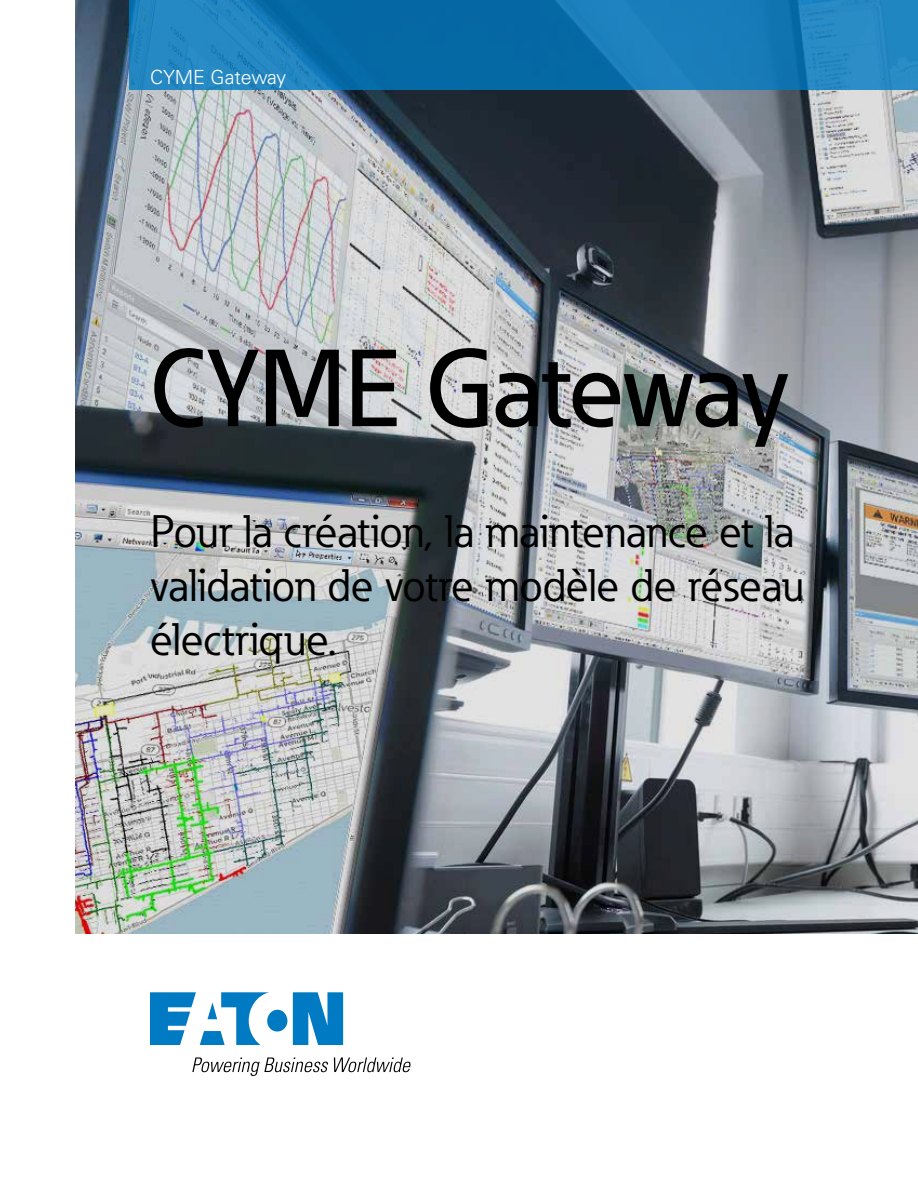
<style>
.page{position:relative;width:918px;height:1188px;background:#fff}
.page>*{position:absolute;margin:0;border:0;box-sizing:border-box;transform-origin:0 0}
.t1{font:500 108px "Eaton";letter-spacing:-.015em;color:#000}
.t2{font:45px/54px "Eaton";letter-spacing:-.005em;color:#000}
.t3{font:300 19.5px "Univers LT Std";color:#fff}
</style>
<div class="page">
<img style="left:75px;top:0;width:843px;height:933px">
<svg style="left:129px;top:0;width:789px;height:90px;background:#1578b4"></svg>
<svg style="left:150px;top:992px;width:193px;height:53px"></svg>
<svg style="left:192px;top:1057px;width:136px;height:19px"></svg>
<svg style="left:334px;top:1057px;width:77px;height:15px"></svg>
<p class="t3" style="left:150px;top:65px;width:138px">CYME Gateway</p>
<h1 class="t1" style="left:150px;top:322px;width:642px">CYME Gateway</h1>
<p class="t2" style="left:150px;top:505px;width:656px">Pour la création, la maintenance et la validation de votre modèle de réseau électrique.</p>
</div>
